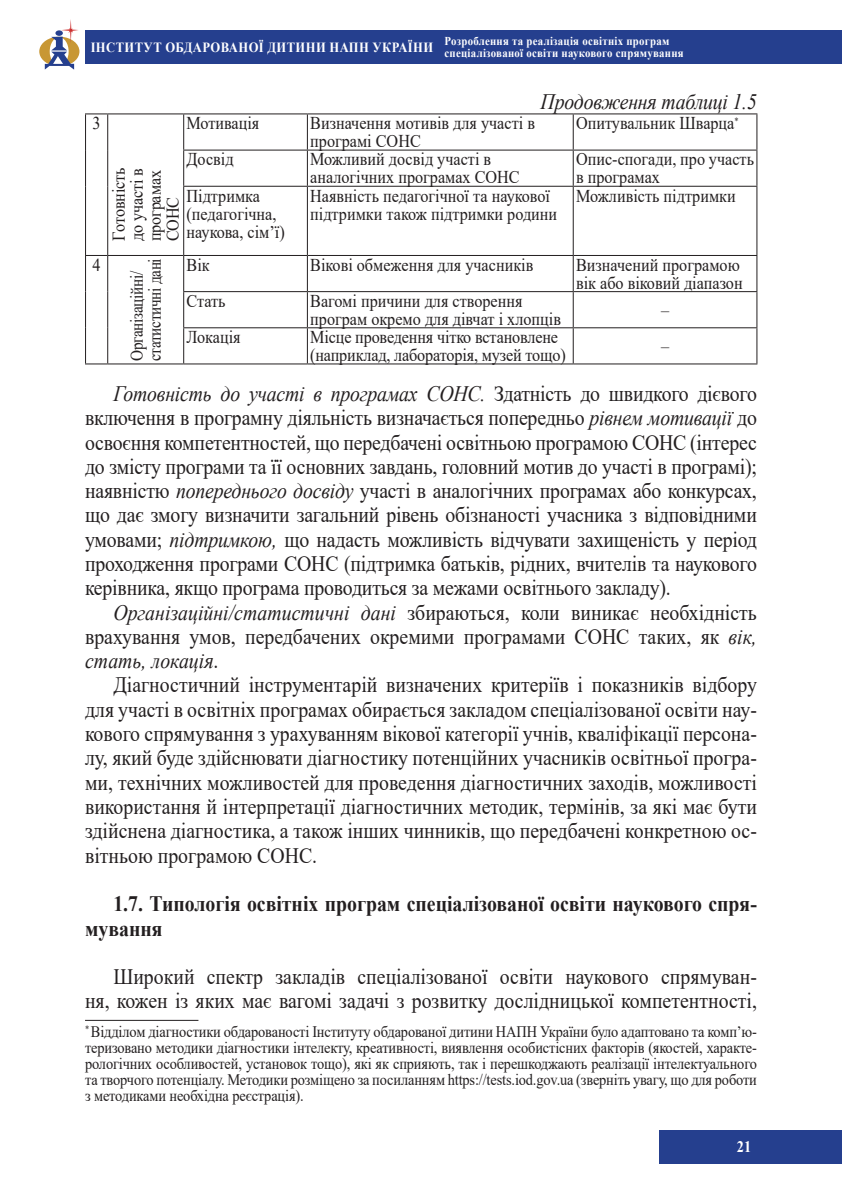
<style>
.page{position:relative;width:842px;height:1191px;background:#fff}
.page>*{position:absolute;margin:0;border:0;box-sizing:border-box;transform-origin:0 0}
.t1{font:22px/24.2px "Times New Roman";color:#231f20;text-align:justify;scale:.9 1}
.t2{font:700 22px/24.2px "Times New Roman";color:#231f20;scale:.9 1}
.t3{font:italic 22px "Times New Roman";letter-spacing:-.01em;color:#231f20;scale:.9 1}
.t4{font:18px/18px "Times New Roman";color:#231f20;scale:.9 1}
.t5{font:18px/18px "Times New Roman";letter-spacing:-.02em;color:#231f20;scale:.85 1}
.t6{font:16px/16px "Times New Roman";letter-spacing:-.01em;color:#231f20;text-align:justify;scale:.9 1}
.t7{font:700 16px "Times New Roman";color:#fff;scale:.9 1}
.t8{font:700 14px "Times New Roman";letter-spacing:.035em;color:#fff;scale:.9 1}
.t9{font:700 12px/12px "Times New Roman";letter-spacing:.025em;color:#fff;scale:.9 1}
.s1{font-style:italic}
</style>
<div class="page">
<div style="left:659px;top:1130px;width:183px;height:33px;background:#253f8e"></div>
<hr style="left:0;top:30px;width:1px;height:34px;background:#253f8e">
<div style="left:85px;top:30px;width:757px;height:34px;background:#253f8e"></div>
<svg style="left:39px;top:19px;width:40px;height:51px"></svg>
<svg style="left:85px;top:113px;width:23px;height:1px"></svg>
<hr style="left:108px;top:113px;width:76px;height:1px;background:#231f20">
<hr style="left:184px;top:113px;width:123px;height:1px;background:#231f20">
<hr style="left:307px;top:113px;width:266px;height:1px;background:#231f20">
<hr style="left:573px;top:113px;width:184px;height:1px;background:#231f20">
<hr style="left:183px;top:150px;width:124px;height:1px;background:#231f20">
<hr style="left:307px;top:150px;width:266px;height:1px;background:#231f20">
<hr style="left:573px;top:150px;width:184px;height:1px;background:#231f20">
<hr style="left:183px;top:186px;width:124px;height:1px;background:#231f20">
<hr style="left:307px;top:186px;width:266px;height:1px;background:#231f20">
<hr style="left:573px;top:186px;width:184px;height:1px;background:#231f20">
<svg style="left:85px;top:255px;width:23px;height:1px"></svg>
<hr style="left:108px;top:255px;width:76px;height:1px;background:#231f20">
<hr style="left:184px;top:255px;width:123px;height:1px;background:#231f20">
<hr style="left:307px;top:255px;width:266px;height:1px;background:#231f20">
<hr style="left:573px;top:255px;width:184px;height:1px;background:#231f20">
<hr style="left:183px;top:291px;width:124px;height:1px;background:#231f20">
<hr style="left:307px;top:291px;width:266px;height:1px;background:#231f20">
<hr style="left:573px;top:291px;width:184px;height:1px;background:#231f20">
<hr style="left:183px;top:327px;width:124px;height:1px;background:#231f20">
<hr style="left:307px;top:327px;width:266px;height:1px;background:#231f20">
<hr style="left:573px;top:327px;width:184px;height:1px;background:#231f20">
<svg style="left:85px;top:363px;width:23px;height:1px"></svg>
<hr style="left:108px;top:363px;width:76px;height:1px;background:#231f20">
<hr style="left:184px;top:363px;width:123px;height:1px;background:#231f20">
<hr style="left:307px;top:363px;width:266px;height:1px;background:#231f20">
<hr style="left:573px;top:363px;width:184px;height:1px;background:#231f20">
<hr style="left:85px;top:114px;width:1px;height:36px;background:#231f20">
<hr style="left:85px;top:150px;width:1px;height:36px;background:#231f20">
<hr style="left:85px;top:186px;width:1px;height:69px;background:#231f20">
<hr style="left:85px;top:256px;width:1px;height:36px;background:#231f20">
<hr style="left:85px;top:292px;width:1px;height:36px;background:#231f20">
<hr style="left:85px;top:328px;width:1px;height:35px;background:#231f20">
<hr style="left:107px;top:114px;width:1px;height:36px;background:#231f20">
<hr style="left:183px;top:114px;width:1px;height:36px;background:#231f20">
<hr style="left:307px;top:114px;width:1px;height:36px;background:#231f20">
<hr style="left:573px;top:114px;width:1px;height:36px;background:#231f20">
<hr style="left:756px;top:114px;width:1px;height:36px;background:#231f20">
<hr style="left:107px;top:150px;width:1px;height:36px;background:#231f20">
<hr style="left:183px;top:151px;width:1px;height:35px;background:#231f20">
<hr style="left:307px;top:151px;width:1px;height:35px;background:#231f20">
<hr style="left:573px;top:151px;width:1px;height:35px;background:#231f20">
<hr style="left:756px;top:151px;width:1px;height:35px;background:#231f20">
<hr style="left:107px;top:186px;width:1px;height:69px;background:#231f20">
<hr style="left:183px;top:187px;width:1px;height:68px;background:#231f20">
<hr style="left:307px;top:187px;width:1px;height:68px;background:#231f20">
<hr style="left:573px;top:187px;width:1px;height:68px;background:#231f20">
<hr style="left:756px;top:187px;width:1px;height:68px;background:#231f20">
<hr style="left:107px;top:256px;width:1px;height:36px;background:#231f20">
<hr style="left:183px;top:256px;width:1px;height:35px;background:#231f20">
<hr style="left:307px;top:256px;width:1px;height:35px;background:#231f20">
<hr style="left:573px;top:256px;width:1px;height:35px;background:#231f20">
<hr style="left:756px;top:256px;width:1px;height:35px;background:#231f20">
<hr style="left:107px;top:292px;width:1px;height:36px;background:#231f20">
<hr style="left:183px;top:292px;width:1px;height:35px;background:#231f20">
<hr style="left:307px;top:292px;width:1px;height:35px;background:#231f20">
<hr style="left:573px;top:292px;width:1px;height:35px;background:#231f20">
<hr style="left:756px;top:292px;width:1px;height:35px;background:#231f20">
<hr style="left:107px;top:328px;width:1px;height:35px;background:#231f20">
<hr style="left:183px;top:328px;width:1px;height:35px;background:#231f20">
<hr style="left:307px;top:328px;width:1px;height:35px;background:#231f20">
<hr style="left:573px;top:328px;width:1px;height:35px;background:#231f20">
<hr style="left:756px;top:328px;width:1px;height:35px;background:#231f20">
<hr style="left:85px;top:1019px;width:113px;height:1px;background:#231f20">
<p class="t8" style="left:91px;top:37px;width:382px">ІНСТИТУТ ОБДАРОВАНОЇ ДИТИНИ НАПН УКРАЇНИ</p>
<p class="t9" style="left:444px;top:35px;width:267px">Розроблення та реалізація освітніх програм спеціалізованої освіти наукового спрямування</p>
<p class="t4" style="left:93px;top:114px;width:10px">3</p>
<p class="t3" style="left:541px;top:87px;width:242px">Продовження таблиці 1.5</p>
<p class="t4" style="left:187px;top:114px;width:82px">Мотивація</p>
<p class="t4" style="left:310px;top:114px;width:251px">Визначення мотивів для участі в програмі СОНС</p>
<p class="t4" style="left:576px;top:114px;width:182px">Опитувальник Шварца<sup>*</sup></p>
<p class="t4" style="left:187px;top:150px;width:54px">Досвід</p>
<p class="t4" style="left:310px;top:150px;width:234px">Можливий досвід участі в аналогічних програмах СОНС</p>
<p class="t4" style="left:576px;top:150px;width:199px">Опис-спогади, про участь в програмах</p>
<p class="t4" style="left:187px;top:186px;width:111px">Підтримка (педагогічна, наукова, сім’ї)</p>
<p class="t4" style="left:310px;top:186px;width:276px">Наявність педагогічної та наукової підтримки також підтримки родини</p>
<p class="t4" style="left:576px;top:186px;width:179px">Можливість підтримки</p>
<p class="t4" style="left:109px;top:241px;width:83px;rotate:-90deg">Готовність до участі в програмах<br>СОНС</p>
<p class="t4" style="left:93px;top:255px;width:10px">4</p>
<p class="t5" style="left:127px;top:361px;width:122px;rotate:-90deg">Організаційні/ статистичні дані</p>
<p class="t4" style="left:187px;top:255px;width:27px">Вік</p>
<p class="t4" style="left:310px;top:255px;width:249px">Вікові обмеження для учасників</p>
<p class="t4" style="left:576px;top:255px;width:187px">Визначений програмою вік або віковий діапазон</p>
<p class="t4" style="left:187px;top:291px;width:45px">Стать</p>
<p class="t4" style="left:310px;top:291px;width:280px">Вагомі причини для створення програм окремо для дівчат і хлопців</p>
<p class="t4" style="left:661px;top:300px;width:11px">–</p>
<p class="t4" style="left:187px;top:327px;width:62px">Локація</p>
<p class="t4" style="left:310px;top:327px;width:285px">Місце проведення чітко встановлене (наприклад, лабораторія, музей тощо)</p>
<p class="t4" style="left:661px;top:336px;width:11px">–</p>
<p class="t1" style="left:85px;top:381px;width:748px;text-indent:28px"><span class="s1">Готовність до участі в програмах СОНС.</span> Здатність до швидкого дієвого включення в програмну діяльність визначається попередньо <span class="s1">рівнем мотивації</span> до освоєння компетентностей, що передбачені освітньою програмою СОНС (інтерес до змісту програми та її основних завдань, головний мотив до участі в програмі); наявністю <span class="s1">попереднього досвіду</span> участі в аналогічних програмах або конкурсах, що дає змогу визначити загальний рівень обізнаності учасника з відповідними умовами; <span class="s1">підтримкою,</span> що надасть можливість відчувати захищеність у період проходження програми СОНС (підтримка батьків, рідних, вчителів та наукового керівника, якщо програма проводиться за межами освітнього закладу).</p>
<p class="t1" style="left:85px;top:599px;width:748px;text-indent:28px"><span class="s1">Організаційні/статистичні дані</span> збираються, коли виникає необхідність врахування умов, передбачених окремими програмами СОНС таких, як <span class="s1">вік, стать, локація</span>.</p>
<p class="t1" style="left:85px;top:672px;width:748px;text-indent:28px">Діагностичний інструментарій визначених критеріїв і показників відбору для участі в освітніх програмах обирається закладом спеціалізованої освіти нау&shy;кового спрямування з урахуванням вікової категорії учнів, кваліфікації персона&shy;лу, який буде здійснювати діагностику потенційних учасників освітньої програ&shy;ми, технічних можливостей для проведення діагностичних заходів, можливості використання й інтерпретації діагностичних методик, термінів, за які має бути здійснена діагностика, а також інших чинників, що передбачені конкретною ос&shy;вітньою програмою СОНС.</p>
<p class="t2" style="left:85px;top:891px;width:748px;text-indent:28px">1.7. Типологія освітніх програм спеціалізованої освіти наукового спря&shy;мування</p>
<p class="t1" style="left:85px;top:964px;width:748px;text-align:right">Широкий спектр закладів спеціалізованої освіти наукового спрямуван&shy;ня, кожен із яких має вагомі задачі з розвитку дослідницької компетентності,</p>
<p class="t6" style="left:85px;top:1023px;width:748px"><sup>*</sup> Відділом діагностики обдарованості Інституту обдарованої дитини НАПН України було адаптовано та комп’ю&shy;теризовано методики діагностики інтелекту, креативності, виявлення особистісних факторів (якостей, характе&shy;рологічних особливостей, установок тощо), які як сприяють, так і перешкоджають реалізації інтелектуального та творчого потенціалу. Методики розміщено за посиланням https://tests.iod.gov.ua (зверніть увагу, що для роботи з методиками необхідна реєстрація).</p>
<p class="t7" style="left:737px;top:1135px;width:18px">21</p>
</div>
